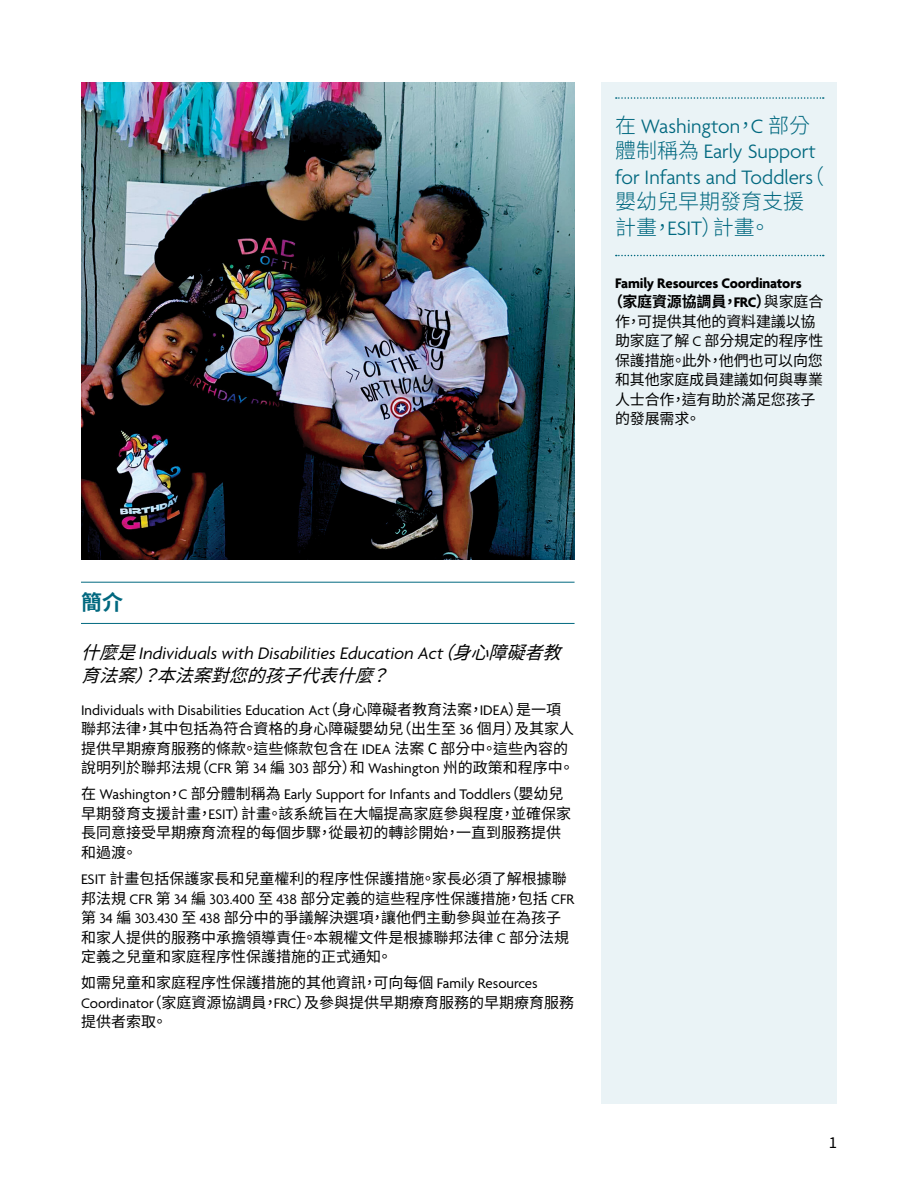
<style>
.page{position:relative;width:918px;height:1188px;background:#fff}
.page>*{position:absolute;margin:0;border:0;box-sizing:border-box;transform-origin:0 0}
.t1{font:300 21px/25.5px "Agenda";color:#00687f}
.t2{font:300 21px/25.5px "Source Han Sans TW";color:#00687f}
.t3{font:700 21px "Source Han Sans TW";color:#00687f}
.t4{font:italic 18px "Agenda";color:#000}
.t5{font:italic 18px "Source Han Sans TW";color:#000}
.t6{font:15px/19.5px "Source Han Sans TW";color:#000}
.t7{font:15px "Agenda";color:#000}
.t8{font:700 15px "Agenda";letter-spacing:-.01em;color:#000}
.s1{font-family:"Source Han Sans TW"}
.s2{font-family:"Agenda"}
.s3{font-weight:700}
.s4{font-family:"Agenda";font-weight:700}
</style>
<div class="page">
<div style="left:602px;top:82px;width:235px;height:1022px;background:#eaf3f6"></div>
<svg style="left:616px;top:97px;width:208px;height:2px"></svg>
<svg style="left:616px;top:255px;width:208px;height:1px"></svg>
<hr style="left:81px;top:582px;width:494px;height:1px;background:#00687f">
<hr style="left:81px;top:623px;width:494px;height:1px;background:#00687f">
<img style="left:81px;top:82px;width:494px;height:477px">
<h1 class="t1" style="left:615px;top:114px;width:211px"><span class="s1">在</span> Washington<span class="s1">，</span>C <span class="s1">部分體制稱為</span> Early Support for Infants and Toddlers<span class="s1">（</span></h1>
<h1 class="t2" style="left:615px;top:189px;width:191px">嬰幼兒早期發育支援計畫，<span class="s2">ESIT</span>）計畫。</h1>
<p class="t8" style="left:615px;top:275px;width:188px">Family Resources Coordinators</p>
<p class="t6" style="left:615px;top:292px;width:210px;text-indent:-7px"><span class="s3">（家庭資源協調員，</span><span class="s4">FRC</span><span class="s3">）</span>與家庭合作，可提供其他的資料建議以協助家庭了解 <span class="s2">C</span> 部分規定的程序性保護措施。此外，他們也可以向您和其他家庭成員建議如何與專業人士合作，這有助於滿足您孩子的發展需求。</p>
<h1 class="t3" style="left:81px;top:590px;width:43px">簡介</h1>
<p class="t4" style="left:81px;top:643px;width:495px"><span class="s1">什麼是</span>Individuals with Disabilities Education Act<span class="s1">（身心障礙者教</span></p>
<p class="t5" style="left:81px;top:665px;width:323px">育法案）？本法案對您的孩子代表什麼？</p>
<p class="t7" style="left:81px;top:702px;width:482px">Individuals with Disabilities Education Act<span class="s1">（身心障礙者教育法案，</span>IDEA<span class="s1">）是一項</span></p>
<p class="t6" style="left:81px;top:719px;width:495px">聯邦法律，其中包括為符合資格的身心障礙嬰幼兒（出生至 <span class="s2">36</span> 個月）及其家人提供早期療育服務的條款。這些條款包含在 <span class="s2">IDEA</span> 法案 C 部分中。這些內容的說明列於聯邦法規（<span class="s2">CFR</span> 第 <span class="s2">34</span> 編 <span class="s2">303</span> 部分）和 <span class="s2">Washington</span> 州的政策和程序中。</p>
<p class="t7" style="left:81px;top:786px;width:484px"><span class="s1">在</span> Washington<span class="s1">，</span>C <span class="s1">部分體制稱為</span> Early Support for Infants and Toddlers<span class="s1">（嬰幼兒</span></p>
<p class="t6" style="left:81px;top:804px;width:492px">早期發育支援計畫，<span class="s2">ESIT</span>）計畫。該系統旨在大幅提高家庭參與程度，並確保家長同意接受早期療育流程的每個步驟，從最初的轉診開始，一直到服務提供和過渡。</p>
<p class="t6" style="left:81px;top:869px;width:495px"><span class="s2">ESIT</span> 計畫包括保護家長和兒童權利的程序性保護措施。家長必須了解根據聯邦法規 <span class="s2">CFR</span> 第 <span class="s2">34</span> 編 <span class="s2">303.400</span> 至 <span class="s2">438</span> 部分定義的這些程序性保護措施，包括 <span class="s2">CFR</span>第 <span class="s2">34</span> 編 <span class="s2">303.430</span> 至 <span class="s2">438</span> 部分中的爭議解決選項，讓他們主動參與並在為孩子和家人提供的服務中承擔領導責任。本親權文件是根據聯邦法律 <span class="s2">C</span> 部分法規定義之兒童和家庭程序性保護措施的正式通知。</p>
<p class="t6" style="left:81px;top:973px;width:495px">如需兒童和家庭程序性保護措施的其他資訊，可向每個 <span class="s2">Family Resources<br>Coordinator</span>（家庭資源協調員，<span class="s2">FRC</span>）及參與提供早期療育服務的早期療育服務提供者索取。</p>
<p class="t6" style="left:829px;top:1133px;width:10px">1</p>
</div>
